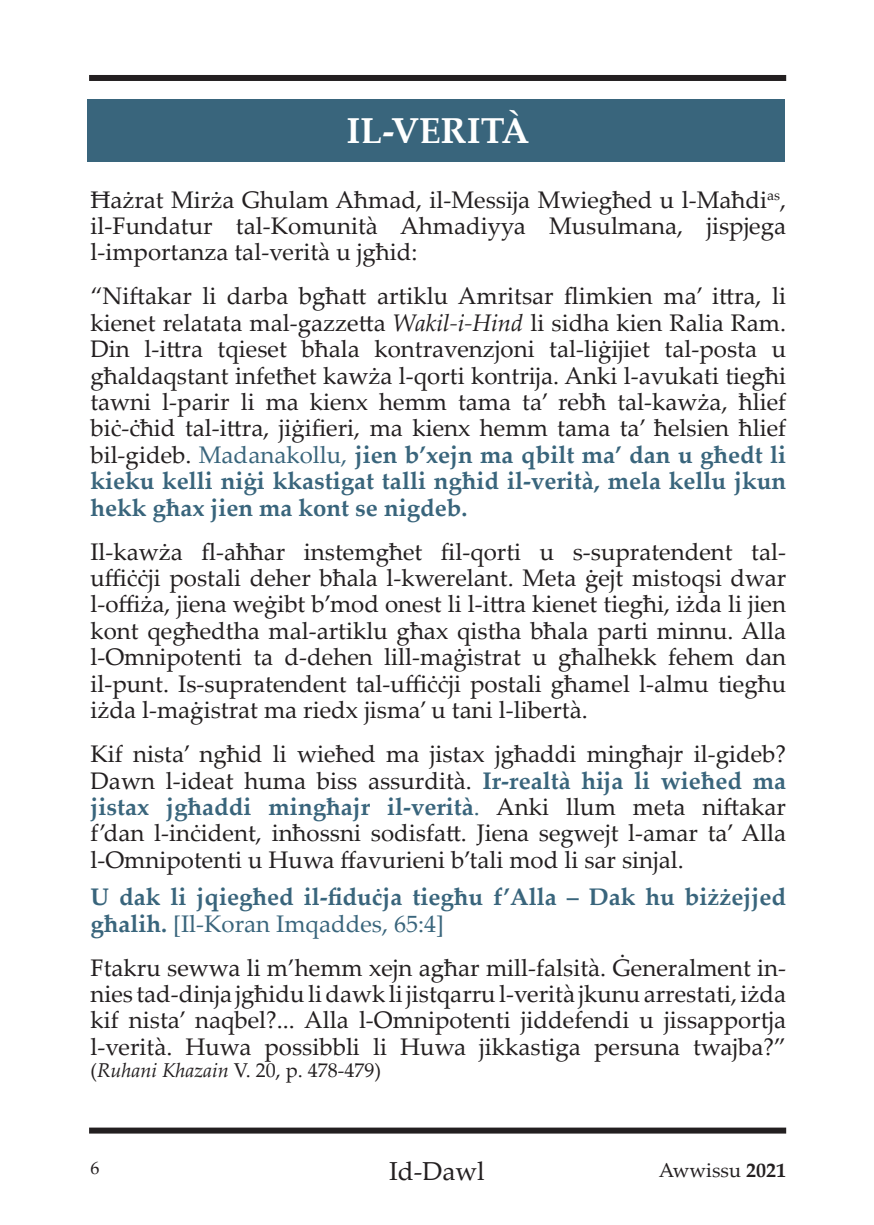
<style>
.page{position:relative;width:874px;height:1225px;background:#fff}
.page>*{position:absolute;margin:0;border:0;box-sizing:border-box;transform-origin:0 0}
.t1{font:700 36px "Palatino Linotype";color:#fff}
.t2{font:26px "Palatino Linotype";color:#231f20}
.t3{font:24px/26.4px "Palatino Linotype";color:#231f20;text-align:justify}
.t4{font:700 24px/26.4px "Palatino Linotype";color:#39657c}
.t5{font:20px "Palatino Linotype";color:#231f20}
.t6{font:18px "Palatino Linotype";color:#231f20}
.s1{font-style:italic}
.s2{color:#39657c}
.s3{font-weight:700;color:#39657c}
.s4{font-weight:400}
.s5{font-weight:700}
</style>
<div class="page">
<div style="left:87px;top:99px;width:697px;height:62px;background:#39657c"></div>
<div style="left:89px;top:75px;width:696px;height:6px;background:#231f20"></div>
<div style="left:89px;top:1127px;width:696px;height:6px;background:#231f20"></div>
<h1 class="t1" style="left:346px;top:105px;width:184px">IL-VERITÀ</h1>
<p class="t3" style="left:90px;top:185px;width:697px">Ħażrat Mirża Ghulam Aħmad, il-Messija Mwiegħed u l-Maħdi<sup>as</sup>, il-Fundatur tal-Komunità Ahmadiyya Musulmana, jispjega l-importanza tal-verità u jgħid:</p>
<p class="t3" style="left:90px;top:282px;width:697px">“Niftakar li darba bgħatt artiklu Amritsar flimkien ma’ ittra, li kienet relatata mal-gazzetta <span class="s1">Wakil-i-Hind</span> li sidha kien Ralia Ram.<br>Din l-ittra tqieset bħala kontravenzjoni tal-liġijiet tal-posta u għaldaqstant infetħet kawża l-qorti kontrija. Anki l-avukati tiegħi tawni l-parir li ma kienx hemm tama ta’ rebħ tal-kawża, ħlief biċ-ċħid tal-ittra, jiġifieri, ma kienx hemm tama ta’ ħelsien ħlief bil-gideb. <span class="s2">Madanakollu,</span> <span class="s3">jien b’xejn ma qbilt ma’ dan u għedt li kieku kelli niġi kkastigat talli ngħid il-verità, mela kellu jkun hekk għax jien ma kont se nigdeb.</span></p>
<p class="t3" style="left:90px;top:537px;width:697px">Il-kawża fl-aħħar instemgħet fil-qorti u s-supratendent tal&shy;uffiċċji postali deher bħala l-kwerelant. Meta ġejt mistoqsi dwar l-offiża, jiena weġibt b’mod onest li l-ittra kienet tiegħi, iżda li jien kont qegħedtha mal-artiklu għax qistha bħala parti minnu. Alla l-Omnipotenti ta d-dehen lill-maġistrat u għalhekk fehem dan il-punt. Is-supratendent tal-uffiċċji postali għamel l-almu tiegħu iżda l-maġistrat ma riedx jisma’ u tani l-libertà.</p>
<p class="t3" style="left:90px;top:740px;width:697px">Kif nista’ ngħid li wieħed ma jistax jgħaddi mingħajr il-gideb?<br>Dawn l-ideat huma biss assurdità. <span class="s3">Ir-realtà hija li wieħed ma jistax jgħaddi mingħajr il-verità</span><span class="s2">.</span> Anki llum meta niftakar f’dan l-inċident, inħossni sodisfatt. Jiena segwejt l-amar ta’ Alla l-Omnipotenti u Huwa ffavurieni b’tali mod li sar sinjal.</p>
<p class="t4" style="left:90px;top:883px;width:697px">U dak li jqiegħed il-fiduċja tiegħu f’Alla – Dak hu biżżejjed għalih. <span class="s4">[Il-Koran Imqaddes, 65:4]</span></p>
<p class="t3" style="left:90px;top:953px;width:697px">Ftakru sewwa li m’hemm xejn agħar mill-falsità. Ġeneralment in&shy;nies tad-dinja jgħidu li dawk li jistqarru l-verità jkunu arrestati, iżda kif nista’ naqbel?... Alla l-Omnipotenti jiddefendi u jissapportja l-verità. Huwa possibbli li Huwa jikkastiga persuna twajba?”</p>
<p class="t5" style="left:90px;top:1055px;width:292px">(<span class="s1">Ruhani Khazain</span> V. 20, p. 478-479)</p>
<p class="t6" style="left:90px;top:1155px;width:10px">6</p>
<p class="t2" style="left:389px;top:1152px;width:97px">Id-Dawl</p>
<p class="t5" style="left:658px;top:1156px;width:129px">Awwissu <span class="s5">2021</span></p>
</div>
